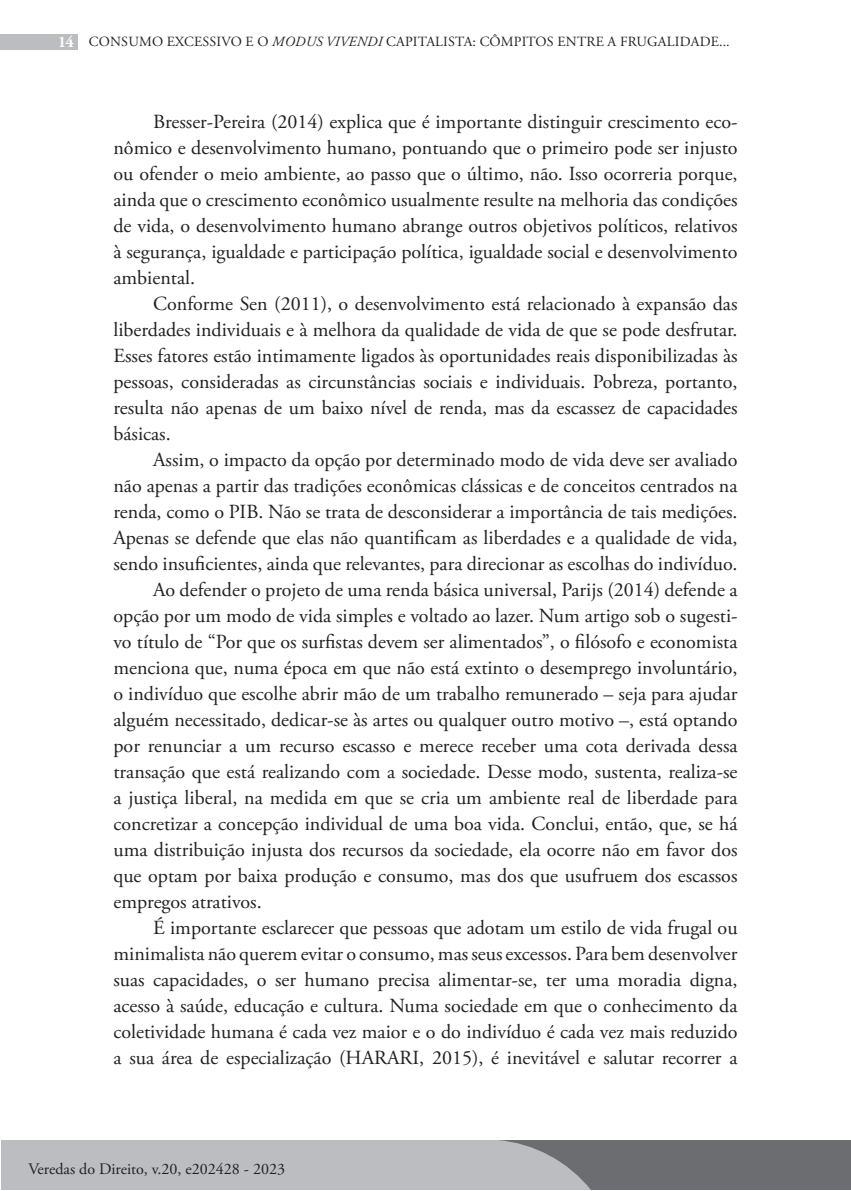
<style>
.page{position:relative;width:851px;height:1191px;background:#fff}
.page>*{position:absolute;margin:0;border:0;box-sizing:border-box;transform-origin:0 0}
.t1{font:20px/26px "Adobe Garamond Pro";color:#231f20;text-align:justify}
.t2{font:16px "Adobe Garamond Pro";color:#231f20}
.t3{font:14px "Adobe Garamond Pro";letter-spacing:.015em;color:#231f20}
.s1{font-weight:700;font-size:16px;color:#fff}
.s2{font-style:italic}
</style>
<div class="page">
<div style="left:1px;top:1140px;width:849px;height:50px;background:#6c6d70"></div>
<div style="left:0;top:34px;width:77px;height:16px;background:#bcbdc0"></div>
<div style="left:1px;top:1140px;width:590px;height:50px;background:#bcbdc0"></div>
<p class="t3" style="left:59px;top:34px;width:672px"><span class="s1">14</span> CONSUMO EXCESSIVO E O <span class="s2">MODUS VIVENDI</span> CAPITALISTA: CÔMPITOS ENTRE A FRUGALIDADE...</p>
<p class="t1" style="left:113px;top:109px;width:625px;text-indent:40px">Bresser-Pereira (2014) explica que é importante distinguir crescimento eco&shy;nômico e desenvolvimento humano, pontuando que o primeiro pode ser injusto ou ofender o meio ambiente, ao passo que o último, não. Isso ocorreria porque, ainda que o crescimento econômico usualmente resulte na melhoria das condições de vida, o desenvolvimento humano abrange outros objetivos políticos, relativos à segurança, igualdade e participação política, igualdade social e desenvolvimento ambiental.</p>
<p class="t1" style="left:113px;top:291px;width:625px;text-indent:40px">Conforme Sen (2011), o desenvolvimento está relacionado à expansão das liberdades individuais e à melhora da qualidade de vida de que se pode desfrutar.<br>Esses fatores estão intimamente ligados às oportunidades reais disponibilizadas às pessoas, consideradas as circunstâncias sociais e individuais. Pobreza, portanto, resulta não apenas de um baixo nível de renda, mas da escassez de capacidades básicas.</p>
<p class="t1" style="left:153px;top:447px;width:585px">Assim, o impacto da opção por determinado modo de vida deve ser avaliado</p>
<p class="t1" style="left:113px;top:473px;width:625px">não apenas a partir das tradições econômicas clássicas e de conceitos centrados na</p>
<p class="t1" style="left:113px;top:499px;width:625px">renda, como o PIB. Não se trata de desconsiderar a importância de tais medições.</p>
<p class="t1" style="left:113px;top:525px;width:625px">Apenas se defende que elas não quantificam as liberdades e a qualidade de vida,</p>
<p class="t1" style="left:113px;top:551px;width:625px">sendo insuficientes, ainda que relevantes, para direcionar as escolhas do indivíduo.</p>
<p class="t1" style="left:153px;top:577px;width:585px">Ao defender o projeto de uma renda básica universal, Parijs (2014) defende a</p>
<p class="t1" style="left:113px;top:603px;width:625px">opção por um modo de vida simples e voltado ao lazer. Num artigo sob o sugesti-</p>
<p class="t1" style="left:113px;top:629px;width:625px">vo título de “Por que os surfistas devem ser alimentados”, o filósofo e economista</p>
<p class="t1" style="left:113px;top:655px;width:625px">menciona que, numa época em que não está extinto o desemprego involuntário,</p>
<p class="t1" style="left:113px;top:681px;width:625px">o indivíduo que escolhe abrir mão de um trabalho remunerado – seja para ajudar</p>
<p class="t1" style="left:113px;top:707px;width:625px">alguém necessitado, dedicar-se às artes ou qualquer outro motivo –, está optando</p>
<p class="t1" style="left:113px;top:733px;width:625px">por renunciar a um recurso escasso e merece receber uma cota derivada dessa</p>
<p class="t1" style="left:113px;top:759px;width:625px">transação que está realizando com a sociedade. Desse modo, sustenta, realiza-se</p>
<p class="t1" style="left:113px;top:785px;width:625px">a justiça liberal, na medida em que se cria um ambiente real de liberdade para</p>
<p class="t1" style="left:113px;top:811px;width:625px">concretizar a concepção individual de uma boa vida. Conclui, então, que, se há</p>
<p class="t1" style="left:113px;top:837px;width:625px">uma distribuição injusta dos recursos da sociedade, ela ocorre não em favor dos</p>
<p class="t1" style="left:113px;top:863px;width:625px">que optam por baixa produção e consumo, mas dos que usufruem dos escassos</p>
<p class="t1" style="left:113px;top:889px;width:150px">empregos atrativos.</p>
<p class="t1" style="left:153px;top:915px;width:585px">É importante esclarecer que pessoas que adotam um estilo de vida frugal ou</p>
<p class="t1" style="left:113px;top:941px;width:625px">minimalista não querem evitar o consumo, mas seus excessos. Para bem desenvolver</p>
<p class="t1" style="left:113px;top:967px;width:625px">suas capacidades, o ser humano precisa alimentar-se, ter uma moradia digna,</p>
<p class="t1" style="left:113px;top:993px;width:625px">acesso à saúde, educação e cultura. Numa sociedade em que o conhecimento da</p>
<p class="t1" style="left:113px;top:1019px;width:625px">coletividade humana é cada vez maior e o do indivíduo é cada vez mais reduzido</p>
<p class="t1" style="left:113px;top:1045px;width:625px">a sua área de especialização (HARARI, 2015), é inevitável e salutar recorrer a</p>
<p class="t2" style="left:28px;top:1159px;width:258px">Veredas do Direito, v.20, e202428 - 2023</p>
</div>
